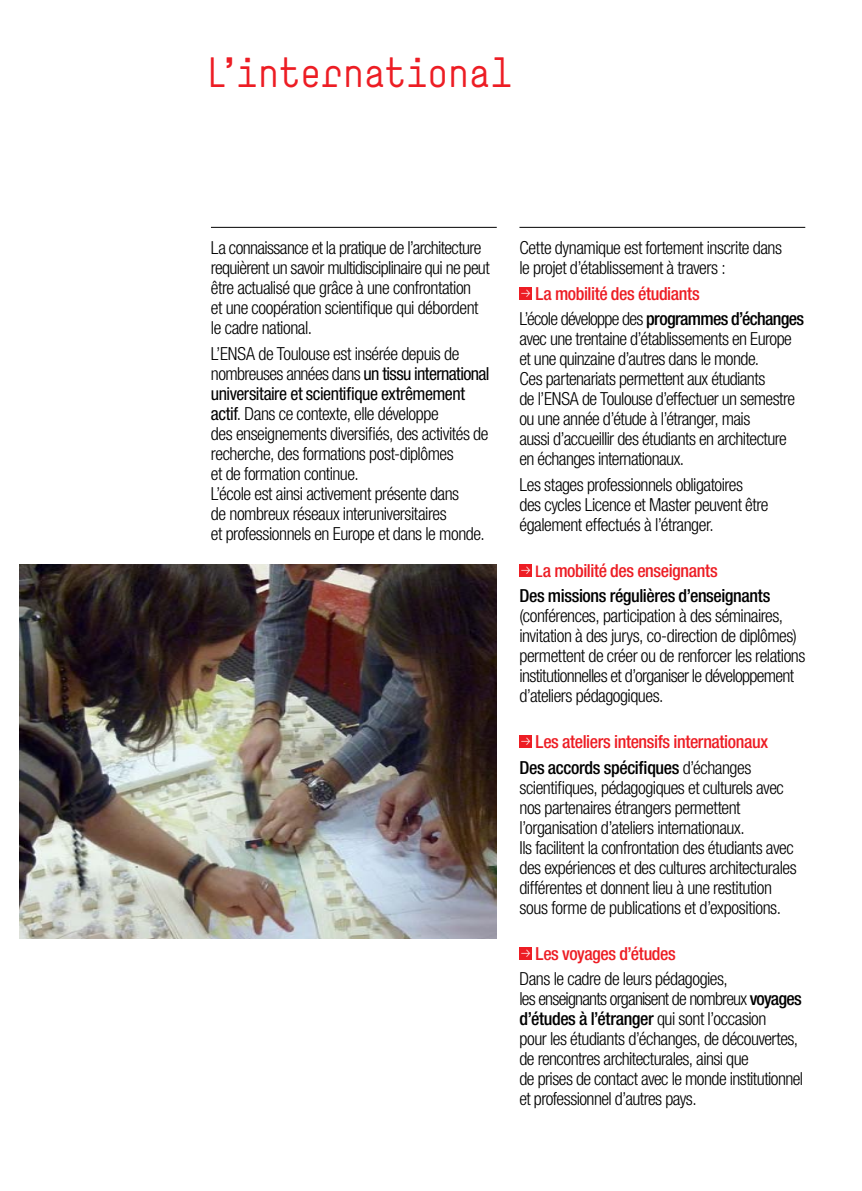
<style>
.page{position:relative;width:862px;height:1191px;background:#fff}
.page>*{position:absolute;margin:0;border:0;box-sizing:border-box;transform-origin:0 0}
.t1{font:40px "Simple";letter-spacing:-.02em;color:#ed1d24}
.t2{font:300 condensed 18px/20px "Helvetica Neue LT Std";letter-spacing:-.03em;color:#000}
.t3{font:500 condensed 18px/25.6px "Helvetica Neue LT Std";letter-spacing:-.02em;color:#ed1d24}
.t4{font:500 condensed 18px/25.6px "Helvetica Neue LT Std";letter-spacing:-.02em;color:#000}
.s1{font-weight:400}
.s2{font-weight:300;color:#000}
.s3{color:#000}
.s4{font-size:16px;color:#ed1d24}
.s5{color:#ed1d24}
.s6{font-weight:500}
</style>
<div class="page">
<div style="left:519px;top:287px;width:13px;height:12px;background:#ed1d24"></div>
<div style="left:519px;top:564px;width:13px;height:12px;background:#ed1d24"></div>
<div style="left:519px;top:735px;width:13px;height:13px;background:#ed1d24"></div>
<div style="left:519px;top:946px;width:13px;height:13px;background:#ed1d24"></div>
<hr style="left:211px;top:227px;width:286px;height:1px;background:#000">
<hr style="left:519px;top:227px;width:286px;height:1px;background:#000">
<img style="left:19px;top:564px;width:478px;height:374px">
<h1 class="t1" style="left:206px;top:49px;width:308px">L’international</h1>
<p class="t2" style="left:211px;top:237px;width:280px">La connaissance et la pratique de l’architecture requièrent un savoir multidisciplinaire qui ne peut être actualisé que grâce à une confrontation<br>et une coopération scientifique qui débordent le cadre national.</p>
<p class="t2" style="left:211px;top:343px;width:280px">L’ENSA de Toulouse est insérée depuis de nombreuses années dans <span class="s1">un tissu international universitaire et scientifique extrêmement actif</span>. Dans ce contexte, elle développe<br>des enseignements diversifiés, des activités de recherche, des formations post-diplômes<br>et de formation continue.<br>L’école est ainsi activement présente dans<br>de nombreux réseaux interuniversitaires<br>et professionnels en Europe et dans le monde.</p>
<p class="t2" style="left:519px;top:237px;width:264px">Cette dynamique est fortement inscrite dans le projet d’établissement à travers :</p>
<p class="t3" style="left:519px;top:280px;width:286px;text-indent:16px">La mobilité des étudiants<br><span class="s2">L’école développe des</span> <span class="s3">programmes d’échanges</span></p>
<p class="t2" style="left:519px;top:329px;width:277px">avec une trentaine d’établissements en Europe et une quinzaine d’autres dans le monde.<br>Ces partenariats permettent aux étudiants<br>de l’ENSA de Toulouse d’effectuer un semestre ou une année d’étude à l’étranger, mais<br>aussi d’accueillir des étudiants en architecture en échanges internationaux.</p>
<p class="t2" style="left:519px;top:474px;width:251px">Les stages professionnels obligatoires des cycles Licence et Master peuvent être également effectués à l’étranger.</p>
<p class="t4" style="left:519px;top:557px;width:252px;text-indent:16px"><span class="s4">L</span><span class="s5">a mobilité des enseignants<br></span>Des missions régulières d’enseignants</p>
<p class="t2" style="left:519px;top:606px;width:287px">(conférences, participation à des séminaires, invitation à des jurys, co-direction de diplômes) permettent de créer ou de renforcer les relations institutionnelles et d’organiser le développement d’ateliers pédagogiques.</p>
<p class="t3" style="left:519px;top:728px;width:250px;text-indent:16px">Les ateliers intensifs internationaux<br><span class="s3">Des accords spécifiques</span> <span class="s2">d’échanges</span></p>
<p class="t2" style="left:519px;top:777px;width:279px">scientifiques, pédagogiques et culturels avec nos partenaires étrangers permettent l’organisation d’ateliers internationaux.<br>Ils facilitent la confrontation des étudiants avec des expériences et des cultures architecturales différentes et donnent lieu à une restitution sous forme de publications et d’expositions.</p>
<p class="t3" style="left:535px;top:940px;width:142px">Les voyages d’études</p>
<p class="t2" style="left:519px;top:968px;width:285px">Dans le cadre de leurs pédagogies,<br>les enseignants organisent de nombreux <span class="s6">voyages d’études à l’étranger</span> qui sont l’occasion<br>pour les étudiants d’échanges, de découvertes, de rencontres architecturales, ainsi que<br>de prises de contact avec le monde institutionnel et professionnel d’autres pays.</p>
</div>
